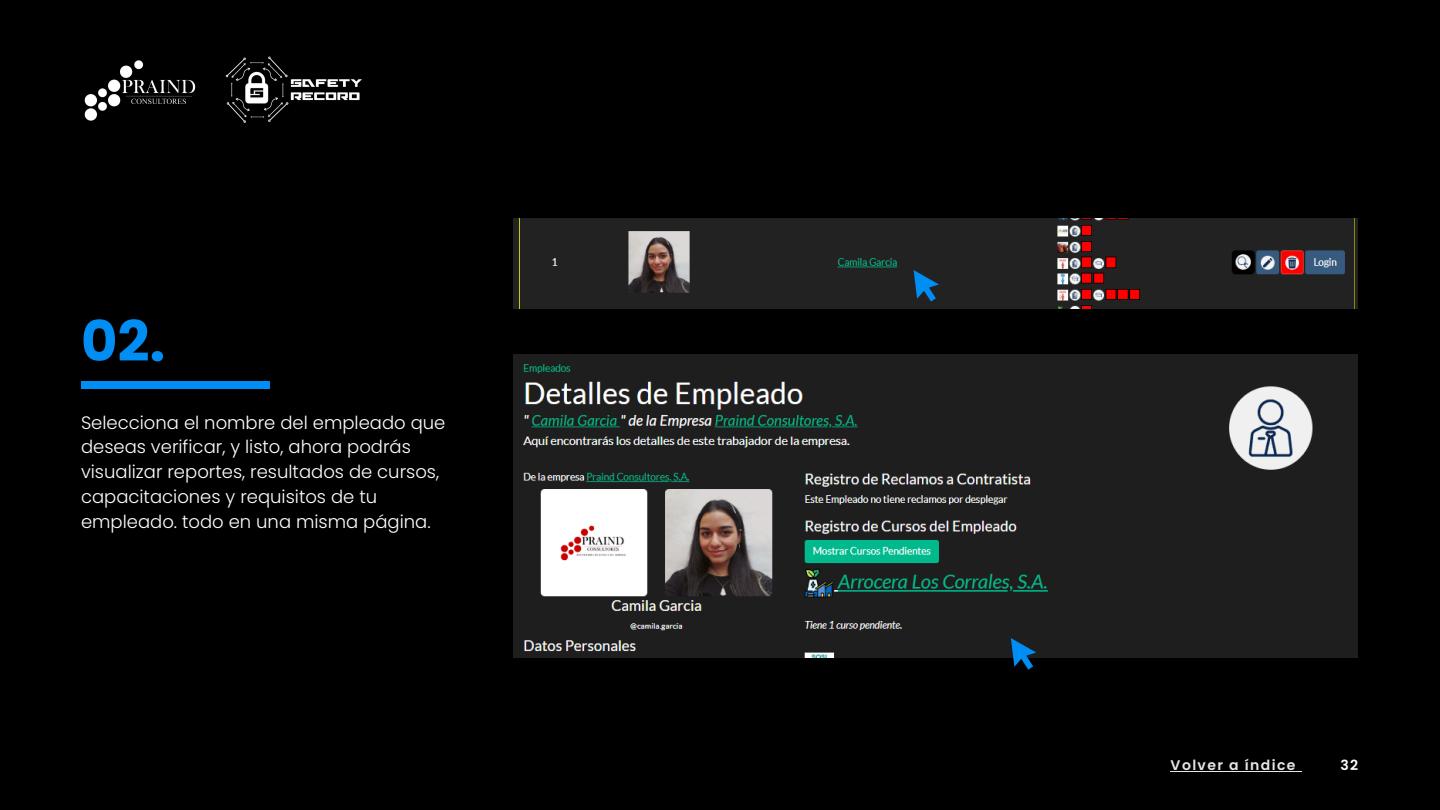
<style>
.page{position:relative;width:1440px;height:810px;background:#000}
.page>*{position:absolute;margin:0;border:0;box-sizing:border-box;transform-origin:0 0}
.t1{font:700 56px "Poppins";color:#008df4}
.t2{font:300 18px/24.8px "Poppins";color:#fff}
.t3{font:600 14px "Poppins";letter-spacing:.1em;color:#e6e6e6}
.t4{font:600 14px "Poppins";color:#fff}
</style>
<div class="page">
<div style="left:81px;top:382px;width:189px;height:7px;background:#008df4"></div>
<img style="left:513px;top:219px;width:845px;height:90px">
<img style="left:513px;top:354px;width:845px;height:304px">
<hr style="left:1171px;top:771px;width:126px;height:1px;background:#e6e6e6">
<svg style="left:1011px;top:638px;width:25px;height:32px"></svg>
<svg style="left:914px;top:270px;width:25px;height:32px"></svg>
<img style="left:225px;top:56px;width:137px;height:67px">
<img style="left:84px;top:60px;width:112px;height:61px">
<p class="t1" style="left:81px;top:302px;width:86px">02.</p>
<h1 class="t2" style="left:81px;top:410px;width:366px">Selecciona el nombre del empleado que deseas verificar, y listo, ahora podrás visualizar reportes, resultados de cursos, capacitaciones y requisitos de tu empleado. todo en una misma página.</h1>
<p class="t3" style="left:1171px;top:756px;width:126px">Volver a índice</p>
<h2 class="t4" style="left:1340px;top:756px;width:19px">32</h2>
</div>
